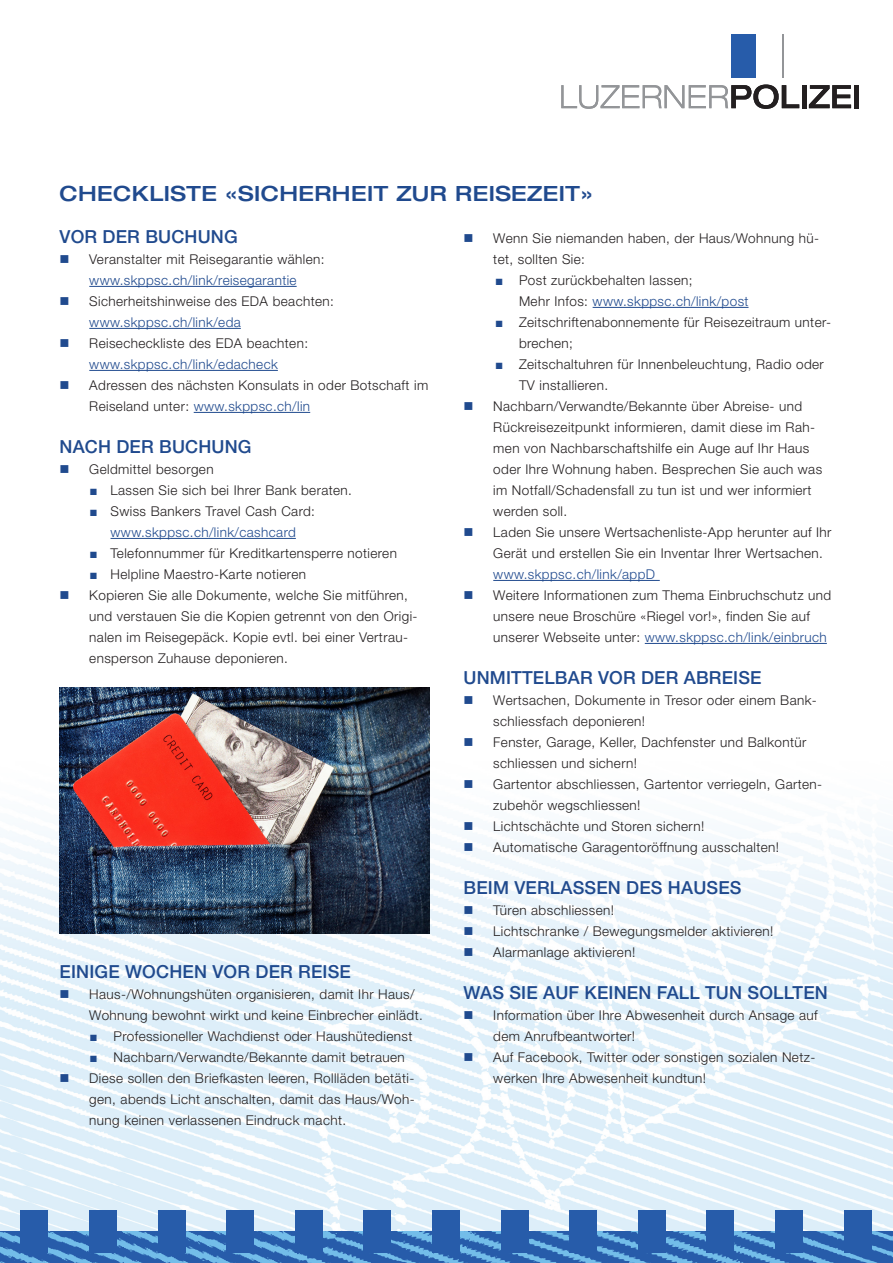
<style>
.page{position:relative;width:893px;height:1263px;background:#fff}
.page>*{position:absolute;margin:0;border:0;box-sizing:border-box;transform-origin:0 0}
.Titel_1{font:500 expanded 21px "Helvetica Neue LT Pro";letter-spacing:.02em;color:#204a8e}
.Zwischentitel_1{font:500 18px "Helvetica Neue LT Pro";letter-spacing:.01em;color:#204a8e}
.t1{font:300 13.5px/21px "Helvetica Neue LT Pro";letter-spacing:.03em;color:#231f20}
.s1{color:#204a8e}
.s2{font-family:"Arial";font-weight:400;color:#204a8e}
</style>
<div class="page">
<img style="left:0;top:759px;width:893px;height:472px">
<img style="left:0;top:1231px;width:893px;height:32px">
<div style="left:775px;top:1210px;width:28px;height:42px;background:#275caa"></div>
<div style="left:844px;top:1210px;width:27px;height:42px;background:#275caa"></div>
<div style="left:295px;top:1210px;width:27px;height:42px;background:#275caa"></div>
<div style="left:364px;top:1210px;width:27px;height:42px;background:#275caa"></div>
<div style="left:432px;top:1210px;width:28px;height:42px;background:#275caa"></div>
<div style="left:501px;top:1210px;width:27px;height:42px;background:#275caa"></div>
<div style="left:569px;top:1210px;width:28px;height:42px;background:#275caa"></div>
<div style="left:638px;top:1210px;width:27px;height:42px;background:#275caa"></div>
<div style="left:707px;top:1210px;width:27px;height:42px;background:#275caa"></div>
<div style="left:89px;top:1210px;width:28px;height:42px;background:#275caa"></div>
<div style="left:158px;top:1210px;width:27px;height:42px;background:#275caa"></div>
<div style="left:21px;top:1210px;width:27px;height:42px;background:#275caa"></div>
<div style="left:226px;top:1210px;width:28px;height:42px;background:#275caa"></div>
<svg style="left:561px;top:85px;width:238px;height:24px"></svg>
<hr style="left:802px;top:85px;width:4px;height:23px;background:#231f20">
<svg style="left:809px;top:85px;width:42px;height:23px"></svg>
<div style="left:854px;top:85px;width:5px;height:23px;background:#231f20"></div>
<div style="left:731px;top:34px;width:26px;height:43px;background:#275caa"></div>
<hr style="left:782px;top:34px;width:2px;height:43px;background:#939598">
<hr style="left:89px;top:286px;width:208px;height:1px;background:#204a8e">
<hr style="left:89px;top:328px;width:152px;height:1px;background:#204a8e">
<hr style="left:89px;top:370px;width:189px;height:1px;background:#204a8e">
<hr style="left:194px;top:412px;width:116px;height:1px;background:#204a8e">
<hr style="left:111px;top:538px;width:185px;height:1px;background:#204a8e">
<hr style="left:593px;top:307px;width:155px;height:1px;background:#204a8e">
<hr style="left:493px;top:580px;width:167px;height:1px;background:#204a8e">
<hr style="left:645px;top:643px;width:182px;height:1px;background:#204a8e">
<img style="left:60px;top:687px;width:369px;height:247px">
<svg style="left:61px;top:990px;width:7px;height:8px"></svg>
<svg style="left:61px;top:1074px;width:7px;height:8px"></svg>
<svg style="left:465px;top:780px;width:7px;height:8px"></svg>
<svg style="left:465px;top:822px;width:7px;height:8px"></svg>
<svg style="left:465px;top:843px;width:7px;height:8px"></svg>
<svg style="left:465px;top:906px;width:7px;height:8px"></svg>
<svg style="left:465px;top:927px;width:7px;height:8px"></svg>
<svg style="left:465px;top:948px;width:7px;height:8px"></svg>
<svg style="left:465px;top:1011px;width:7px;height:8px"></svg>
<svg style="left:465px;top:1053px;width:7px;height:8px"></svg>
<p class="Titel_1" style="left:60px;top:180px;width:535px">CHECKLISTE «SICHERHEIT ZUR REISEZEIT»</p>
<p class="Zwischentitel_1" style="left:60px;top:226px;width:180px">VOR DER BUCHUNG</p>
<p class="t1" style="left:89px;top:248px;width:237px">Veranstalter mit Reisegarantie wählen: <span class="s1">www.skppsc.ch/link/reisegarantie</span></p>
<p class="t1" style="left:89px;top:290px;width:246px">Sicherheitshinweise des EDA beachten: <span class="s1">www.skppsc.ch/link/eda</span></p>
<p class="t1" style="left:89px;top:332px;width:220px">Reisecheckliste des EDA beachten: <span class="s1">www.skppsc.ch/link/edacheck</span></p>
<p class="t1" style="left:89px;top:374px;width:340px">Adressen des nächsten Konsulats in oder Botschaft im<br>Reiseland unter: <span class="s1">www.skppsc.ch/lin</span></p>
<p class="Zwischentitel_1" style="left:60px;top:436px;width:194px">NACH DER BUCHUNG</p>
<p class="t1" style="left:89px;top:458px;width:126px">Geldmittel besorgen</p>
<p class="t1" style="left:90px;top:479px;width:264px"><span class="s2">■</span> Lassen Sie sich bei Ihrer Bank beraten.</p>
<p class="t1" style="left:90px;top:500px;width:227px;text-align:center"><span class="s2">■</span> Swiss Bankers Travel Cash Card: <span class="s1">www.skppsc.ch/link/cashcard</span></p>
<p class="t1" style="left:90px;top:542px;width:309px"><span class="s2">■</span> Telefonnummer für Kreditkartensperre notieren</p>
<p class="t1" style="left:90px;top:563px;width:218px"><span class="s2">■</span> Helpline Maestro-Karte notieren</p>
<p class="t1" style="left:89px;top:584px;width:330px">Kopieren Sie alle Dokumente, welche Sie mitführen, und verstauen Sie die Kopien getrennt von den Origi&shy;nalen im Reisegepäck. Kopie evtl. bei einer Vertrau&shy;ensperson Zuhause deponieren.</p>
<p class="t1" style="left:493px;top:227px;width:327px">Wenn Sie niemanden haben, der Haus/Wohnung hü&shy;tet, sollten Sie:</p>
<p class="t1" style="left:519px;top:269px;width:231px;text-indent:-24px"><span class="s2">■</span> Post zurückbehalten lassen;<br>Mehr Infos: <span class="s1">www.skppsc.ch/link/post</span></p>
<p class="t1" style="left:519px;top:311px;width:313px;text-indent:-24px"><span class="s2">■</span> Zeitschriftenabonnemente für Reisezeitraum unter&shy;brechen;</p>
<p class="t1" style="left:519px;top:353px;width:306px;text-indent:-24px"><span class="s2">■</span> Zeitschaltuhren für Innenbeleuchtung, Radio oder<br>TV installieren.</p>
<p class="t1" style="left:493px;top:395px;width:330px">Nachbarn/Verwandte/Bekannte über Abreise- und Rückreisezeitpunkt informieren, damit diese im Rah&shy;men von Nachbarschaftshilfe ein Auge auf Ihr Haus oder Ihre Wohnung haben. Besprechen Sie auch was im Notfall/Schadensfall zu tun ist und wer informiert werden soll.</p>
<p class="t1" style="left:493px;top:521px;width:340px">Laden Sie unsere Wertsachenliste-App herunter auf Ihr<br>Gerät und erstellen Sie ein Inventar Ihrer Wertsachen. <span class="s1">www.skppsc.ch/link/appD</span></p>
<p class="t1" style="left:493px;top:584px;width:339px">Weitere Informationen zum Thema Einbruchschutz und unsere neue Broschüre «Riegel vor!», finden Sie auf unserer Webseite unter: <span class="s1">www.skppsc.ch/link/einbruch</span></p>
<p class="Zwischentitel_1" style="left:463px;top:667px;width:300px">UNMITTELBAR VOR DER ABREISE</p>
<p class="t1" style="left:493px;top:689px;width:325px">Wertsachen, Dokumente in Tresor oder einem Bank&shy;schliessfach deponieren!</p>
<p class="t1" style="left:493px;top:731px;width:315px">Fenster, Garage, Keller, Dachfenster und Balkontür schliessen und sichern!</p>
<p class="t1" style="left:493px;top:773px;width:330px">Gartentor abschliessen, Gartentor verriegeln, Garten&shy;zubehör wegschliessen!</p>
<p class="t1" style="left:493px;top:815px;width:213px">Lichtschächte und Storen sichern!</p>
<p class="t1" style="left:493px;top:836px;width:287px">Automatische Garagentoröffnung ausschalten!</p>
<p class="Zwischentitel_1" style="left:463px;top:877px;width:280px">BEIM VERLASSEN DES HAUSES</p>
<p class="t1" style="left:493px;top:899px;width:122px">Türen abschliessen!</p>
<p class="t1" style="left:493px;top:920px;width:282px">Lichtschranke / Bewegungsmelder aktivieren!</p>
<p class="t1" style="left:493px;top:941px;width:143px">Alarmanlage aktivieren!</p>
<p class="Zwischentitel_1" style="left:463px;top:982px;width:366px">WAS SIE AUF KEINEN FALL TUN SOLLTEN</p>
<p class="t1" style="left:493px;top:1004px;width:326px">Information über Ihre Abwesenheit durch Ansage auf dem Anrufbeantworter!</p>
<p class="t1" style="left:493px;top:1046px;width:324px">Auf Facebook, Twitter oder sonstigen sozialen Netz&shy;werken Ihre Abwesenheit kundtun!</p>
<p class="Zwischentitel_1" style="left:60px;top:961px;width:293px">EINIGE WOCHEN VOR DER REISE</p>
<p class="t1" style="left:89px;top:983px;width:335px">Haus-/Wohnungshüten organisieren, damit Ihr Haus/<br>Wohnung bewohnt wirkt und keine Einbrecher einlädt.</p>
<p class="t1" style="left:90px;top:1025px;width:324px"><span class="s2">■</span> Professioneller Wachdienst oder Haushütedienst</p>
<p class="t1" style="left:90px;top:1046px;width:317px"><span class="s2">■</span> Nachbarn/Verwandte/Bekannte damit betrauen</p>
<p class="t1" style="left:89px;top:1067px;width:327px;text-align:justify">Diese sollen den Briefkasten leeren, Rollläden betäti&shy;gen, abends Licht anschalten, damit das Haus/Woh&shy;nung keinen verlassenen Eindruck macht.</p>
</div>
